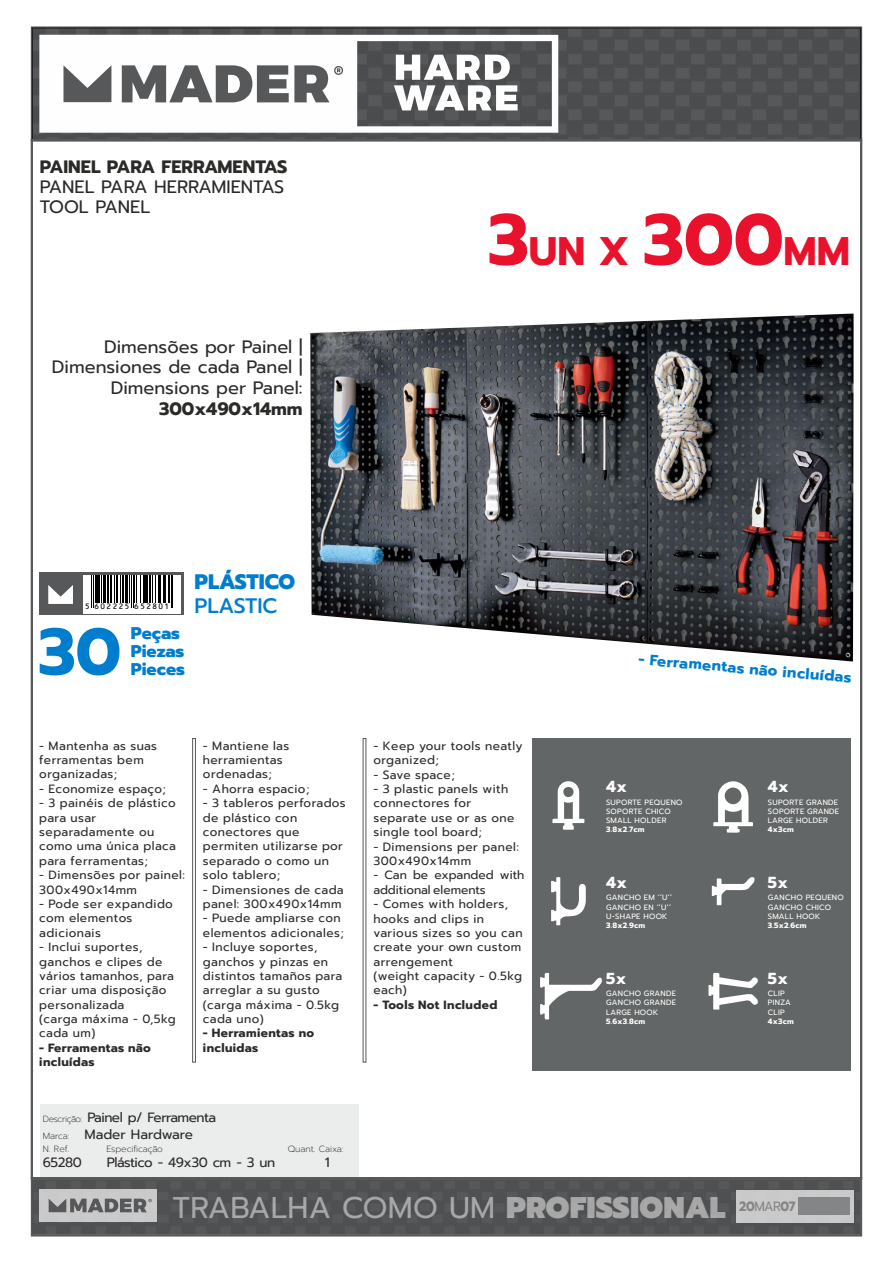
<style>
.page{position:relative;width:893px;height:1263px;background:#fff}
.page>*{position:absolute;margin:0;border:0;box-sizing:border-box;transform-origin:0 0}
.t1{font:700 65.55px "Prompt";color:#007ecd}
.t2{font:700 39.9px "Prompt";color:#e9122d}
.t3{font:30px "Prompt";letter-spacing:.005em;color:rgb(254 254 254/.5)}
.t4{font:800 21px "Prompt";letter-spacing:-.015em;color:#007ecd}
.t5{font:500 21px "Prompt";letter-spacing:-.01em;color:#007ecd}
.t6{font:18px/20.7px "Prompt";color:#2b2a29}
.t7{font:700 18px "Prompt";color:#2b2a29}
.t8{font:800 16.95px/18px "Prompt";color:#007ecd}
.t9{font:700 16.05px "Prompt";letter-spacing:.035em;color:#fefefe}
.t10{font:700 15px "Prompt";color:#007ecd}
.t11{font:13.5px "Prompt";letter-spacing:-.035em;color:#2b2a29}
.t12{font:13.5px "Prompt";color:#2b2a29}
.t13{font:700 13.5px "Prompt";color:rgb(87 88 90/.6);scale:.93 1}
.t14{font:12px/14.4px "Prompt";letter-spacing:.035em;color:#2b2a29}
.t15{font:700 12px/14.4px "Prompt";letter-spacing:.035em;color:#2b2a29}
.t16{font:12px/14.4px "Prompt";color:#2b2a29}
.t17{font:12px "Prompt";letter-spacing:.015em;color:#2b2a29}
.t18{font:200 9px "Prompt";color:#2b2a29}
.t19{font:8.7px "OCRB10 Pitch BT";letter-spacing:.09em;color:#000}
.t20{font:7.65px/9.3px "Prompt";letter-spacing:.035em;color:#fefefe}
.t21{font:700 7.65px "Prompt";letter-spacing:.035em;color:#fefefe}
.s1{font-size:71.7px}
.s2{font-weight:200;font-size:9px}
.s3{font-weight:900}
.s4{font-weight:400}
</style>
<div class="page">
<div style="left:31px;top:1177px;width:831px;height:59px;border:2px solid #57585a"></div>
<div style="left:33px;top:1179px;width:827px;height:55px;background:#4f5052"></div>
<div style="left:39px;top:1189px;width:118px;height:33px;background:#c9c9ca"></div>
<svg style="left:49px;top:1198px;width:103px;height:14px"></svg>
<div style="left:736px;top:1190px;width:118px;height:32px;background:#c9c9ca"></div>
<div style="left:799px;top:1197px;width:51px;height:17px;background:#848586"></div>
<svg style="left:32px;top:28px;width:829px;height:111px;background:#505152"></svg>
<svg style="left:39px;top:35px;width:519px;height:98px"></svg>
<svg style="left:122px;top:65px;width:221px;height:37px"></svg>
<svg style="left:63px;top:65px;width:48px;height:37px"></svg>
<svg style="left:394px;top:55px;width:124px;height:55px"></svg>
<div style="left:82px;top:572px;width:102px;height:43px;background:linear-gradient(to right,#57585a,#57585a)"></div>
<div style="left:39px;top:572px;width:43px;height:43px;background:#57585a"></div>
<svg style="left:48px;top:585px;width:25px;height:19px"></svg>
<div style="left:84px;top:575px;width:97px;height:38px;background:#fff"></div>
<hr style="left:91px;top:576px;width:1px;height:32px;background:#000">
<hr style="left:93px;top:576px;width:1px;height:32px;background:#000">
<svg style="left:95px;top:576px;width:7px;height:27px"></svg>
<hr style="left:103px;top:576px;width:3px;height:27px;background:#000">
<svg style="left:108px;top:576px;width:13px;height:27px"></svg>
<hr style="left:122px;top:576px;width:2px;height:27px;background:#000">
<hr style="left:125px;top:576px;width:2px;height:27px;background:#000">
<hr style="left:131px;top:576px;width:1px;height:32px;background:#000">
<hr style="left:133px;top:576px;width:1px;height:32px;background:#000">
<svg style="left:129px;top:576px;width:27px;height:27px"></svg>
<hr style="left:159px;top:576px;width:2px;height:27px;background:#000">
<svg style="left:163px;top:576px;width:3px;height:27px"></svg>
<hr style="left:168px;top:576px;width:2px;height:27px;background:#000">
<hr style="left:171px;top:576px;width:1px;height:32px;background:#000">
<hr style="left:172px;top:576px;width:1px;height:32px;background:#000">
<div style="left:40px;top:1104px;width:318px;height:73px;background:#ebecec"></div>
<img style="left:310px;top:313px;width:544px;height:348px">
<div style="left:532px;top:738px;width:319px;height:332px;background:#636666"></div>
<svg style="left:713px;top:781px;width:40px;height:52px"></svg>
<svg style="left:552px;top:781px;width:33px;height:49px"></svg>
<svg style="left:540px;top:973px;width:62px;height:47px"></svg>
<svg style="left:708px;top:972px;width:50px;height:38px"></svg>
<svg style="left:551px;top:877px;width:35px;height:49px"></svg>
<svg style="left:712px;top:877px;width:43px;height:28px"></svg>
<svg style="left:192px;top:738px;width:4px;height:325px"></svg>
<svg style="left:362px;top:738px;width:5px;height:325px"></svg>
<h3 class="t7" style="left:40px;top:159px;width:249px">PAINEL PARA FERRAMENTAS</h3>
<h3 class="t6" style="left:40px;top:178px;width:246px">PANEL PARA HERRAMIENTAS<br>TOOL PANEL</h3>
<h3 class="t6" style="left:52px;top:338px;width:252px;text-align:right">Dimensões por Painel |<br>Dimensiones de cada Panel |<br>Dimensions per Panel:</h3>
<h3 class="t7" style="left:159px;top:401px;width:145px">300x490x14mm</h3>
<p class="t19" style="left:85px;top:603px;width:86px">5 602225 652801</p>
<h1 class="t1" style="left:38px;top:625px;width:85px">30</h1>
<h3 class="t8" style="left:131px;top:626px;width:56px">Peças<br>Piezas<br>Pieces</h3>
<h3 class="t4" style="left:195px;top:573px;width:102px">PLÁSTICO</h3>
<h3 class="t5" style="left:195px;top:597px;width:84px">PLASTIC</h3>
<h2 class="t2" style="left:488px;top:235px;width:364px"><span class="s1">3</span>UN X <span class="s1">300</span>MM</h2>
<p class="t10" style="left:639px;top:653px;width:215px;rotate:5deg">- Ferramentas não incluídas</p>
<p class="t14" style="left:39px;top:739px;width:119px">- Mantenha as suas ferramentas bem organizadas;</p>
<p class="t14" style="left:39px;top:783px;width:128px">- Economize espaço;</p>
<p class="t14" style="left:39px;top:797px;width:138px">- 3 painéis de plástico para usar separadamente ou como uma única placa para ferramentas;</p>
<p class="t14" style="left:39px;top:869px;width:147px">- Dimensões por painel:<br>300x490x14mm</p>
<p class="t14" style="left:39px;top:898px;width:135px">- Pode ser expandido com elementos adicionais</p>
<p class="t14" style="left:39px;top:941px;width:138px">- Inclui suportes, ganchos e clipes de vários tamanhos, para criar uma disposição personalizada<br>(carga máxima - 0,5kg cada um)</p>
<p class="t15" style="left:39px;top:1042px;width:113px">- Ferramentas não incluídas</p>
<p class="t14" style="left:203px;top:739px;width:88px">- Mantiene las herramientas ordenadas;</p>
<p class="t14" style="left:373px;top:739px;width:151px">- Keep your tools neatly organized;</p>
<p class="t17" style="left:373px;top:769px;width:83px">- Save space;</p>
<p class="t14" style="left:373px;top:783px;width:143px">- 3 plastic panels with connectores for separate use or as one single tool board;</p>
<p class="t14" style="left:373px;top:840px;width:147px">- Dimensions per panel:<br>300x490x14mm</p>
<p class="t14" style="left:203px;top:783px;width:108px">- Ahorra espacio;</p>
<p class="t14" style="left:203px;top:797px;width:144px">- 3 tableros perforados de plástico con conectores que permiten utilizarse por separado o como un solo tablero;</p>
<p class="t16" style="left:373px;top:869px;width:152px">- Can be expanded with additional elements</p>
<p class="t14" style="left:373px;top:898px;width:151px">- Comes with holders, hooks and clips in various sizes so you can create your own custom arrengement</p>
<p class="t15" style="left:373px;top:999px;width:125px">- Tools Not Included</p>
<p class="t14" style="left:203px;top:883px;width:142px">- Dimensiones de cada panel: 300x490x14mm</p>
<p class="t14" style="left:203px;top:912px;width:142px">- Puede ampliarse con elementos adicionales;</p>
<p class="t14" style="left:203px;top:941px;width:141px">- Incluye soportes, ganchos y pinzas en distintos tamaños para arreglar a su gusto (carga máxima - 0.5kg cada uno)</p>
<p class="t14" style="left:373px;top:970px;width:150px">(weight capacity - 0.5kg each)</p>
<p class="t15" style="left:203px;top:1027px;width:113px">- Herramientas no incluidas</p>
<p class="t11" style="left:43px;top:1111px;width:175px"><span class="s2">Descrição:</span> Painel p/ Ferramenta</p>
<p class="t11" style="left:43px;top:1157px;width:40px">65280</p>
<p class="t11" style="left:107px;top:1157px;width:170px">Plástico - 49x30 cm - 3 un</p>
<p class="t11" style="left:325px;top:1157px;width:6px">1</p>
<p class="t12" style="left:43px;top:1128px;width:152px"><span class="s2">Marca:</span> Mader Hardware</p>
<p class="t18" style="left:43px;top:1145px;width:28px">N. Ref.</p>
<p class="t18" style="left:106px;top:1145px;width:58px">Especificação</p>
<p class="t18" style="left:288px;top:1145px;width:57px">Quant. Caixa:</p>
<h3 class="t9" style="left:606px;top:780px;width:22px">4x</h3>
<p class="t20" style="left:606px;top:798px;width:78px">SUPORTE PEQUENO<br>SOPORTE CHICO<br>SMALL HOLDER</p>
<p class="t21" style="left:606px;top:827px;width:40px">3.8x2.7cm</p>
<h3 class="t9" style="left:606px;top:876px;width:22px">4x</h3>
<p class="t20" style="left:606px;top:894px;width:68px">GANCHO EM ‘’U’’<br>GANCHO EN ‘’U’’<br>U-SHAPE HOOK</p>
<p class="t21" style="left:606px;top:922px;width:41px">3.8x2.9cm</p>
<h3 class="t9" style="left:606px;top:972px;width:22px">5x</h3>
<p class="t20" style="left:606px;top:989px;width:71px;text-align:justify">GANCHO GRANDE GANCHO GRANDE LARGE HOOK</p>
<p class="t21" style="left:606px;top:1018px;width:41px">5.6x3.8cm</p>
<h3 class="t9" style="left:768px;top:780px;width:22px">4x</h3>
<p class="t20" style="left:768px;top:798px;width:73px">SUPORTE GRANDE<br>SOPORTE GRANDE<br>LARGE HOLDER</p>
<p class="t21" style="left:768px;top:827px;width:28px">4x3cm</p>
<h3 class="t9" style="left:768px;top:876px;width:22px">5x</h3>
<p class="t20" style="left:768px;top:894px;width:78px">GANCHO PEQUENO<br>GANCHO CHICO<br>SMALL HOOK</p>
<p class="t21" style="left:768px;top:922px;width:40px">3.5x2.6cm</p>
<h3 class="t9" style="left:768px;top:972px;width:22px">5x</h3>
<p class="t20" style="left:768px;top:989px;width:25px">CLIP<br>PINZA<br>CLIP</p>
<p class="t21" style="left:768px;top:1018px;width:28px">4x3cm</p>
<h3 class="t3" style="left:173px;top:1195px;width:554px">TRABALHA COMO UM <span class="s3">PROFISSIONAL</span></h3>
<p class="t13" style="left:739px;top:1201px;width:62px">20<span class="s4">MAR</span>07</p>
</div>
